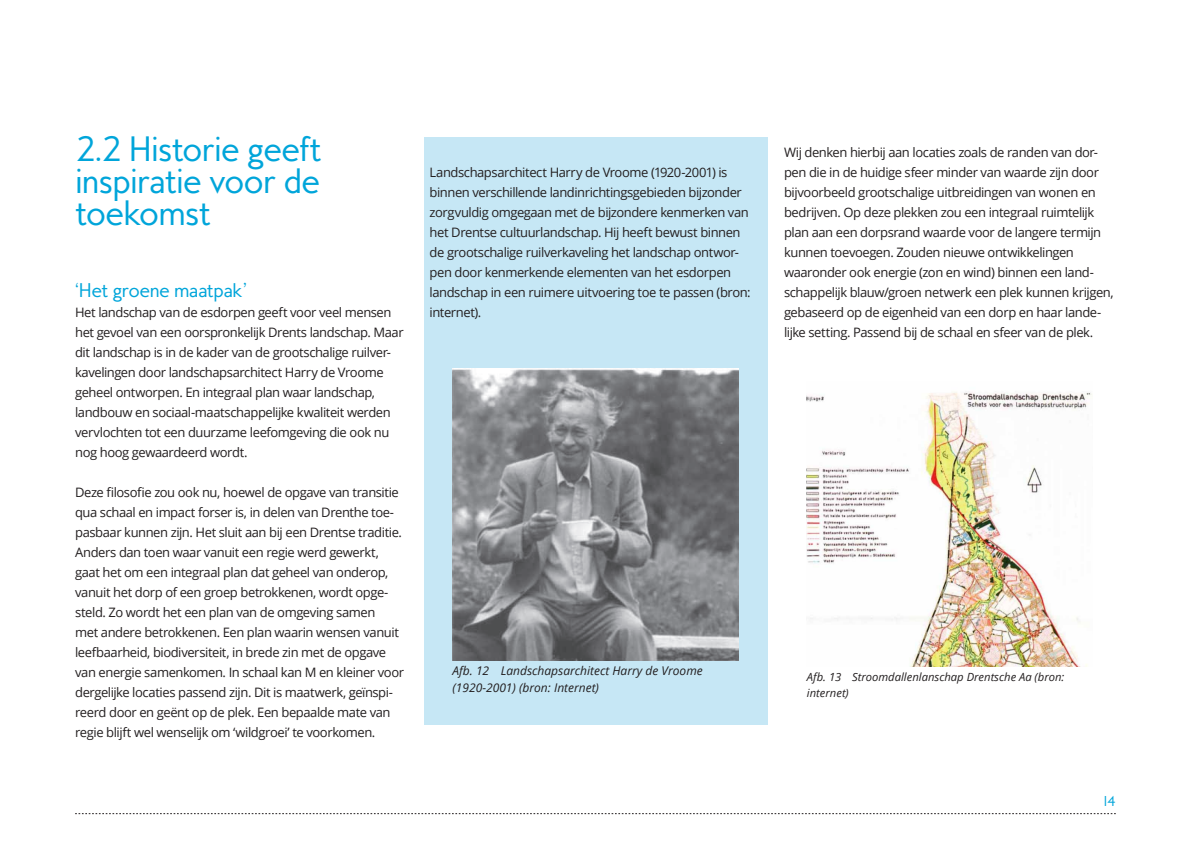
<style>
.page{position:relative;width:1191px;height:842px;background:#fff}
.page>*{position:absolute;margin:0;border:0;box-sizing:border-box;transform-origin:0 0}
.Kop_2{font:32px/32px "MB Empire";letter-spacing:-.035em;color:#00a5da;text-align:justify}
.Broodtekst{font:18px "MB Empire";letter-spacing:-.035em;color:#00a5da}
.Broodtekst-2{font:13px/20px "Open Sans";letter-spacing:-.035em;color:#231f20}
.t1{font:13px "MB Empire";color:#00a5da}
.t2{font:italic 12px/17px "Open Sans";color:#231f20}
.t3{font:italic 11.2px/15.9px "Open Sans";color:#231f20}
</style>
<div class="page">
<svg style="left:75px;top:813px;width:1040px;height:1px"></svg>
<div style="left:424px;top:137px;width:343px;height:587px;background:#c6e7f5"></div>
<img style="left:807px;top:392px;width:285px;height:275px">
<img style="left:452px;top:369px;width:286px;height:291px">
<p class="Kop_2" style="left:75px;top:133px;width:248px">2.2 Historie geeft inspiratie voor de toekomst</p>
<p class="Broodtekst" style="left:75px;top:278px;width:173px">‘Het groene maatpak’</p>
<p class="Broodtekst-2" style="left:75px;top:302px;width:330px">Het landschap van de esdorpen geeft voor veel mensen het gevoel van een oorspronkelijk Drents landschap. Maar dit landschap is in de kader van de grootschalige ruilver&shy;kavelingen door landschapsarchitect Harry de Vroome geheel ontworpen. En integraal plan waar landschap, landbouw en sociaal-maatschappelijke kwaliteit werden vervlochten tot een duurzame leefomgeving die ook nu nog hoog gewaardeerd wordt.</p>
<p class="Broodtekst-2" style="left:75px;top:482px;width:330px">Deze filosofie zou ook nu, hoewel de opgave van transitie qua schaal en impact forser is, in delen van Drenthe toe&shy;pasbaar kunnen zijn. Het sluit aan bij een Drentse traditie.<br>Anders dan toen waar vanuit een regie werd gewerkt, gaat het om een integraal plan dat geheel van onderop, vanuit het dorp of een groep betrokkenen, wordt opge&shy;steld. Zo wordt het een plan van de omgeving samen<br>met andere betrokkenen. Een plan waarin wensen vanuit leefbaarheid, biodiversiteit, in brede zin met de opgave van energie samenkomen. In schaal kan M en kleiner voor dergelijke locaties passend zijn. Dit is maatwerk, geïnspi&shy;reerd door en geënt op de plek. Een bepaalde mate van regie blijft wel wenselijk om ‘wildgroei’ te voorkomen.</p>
<p class="Broodtekst-2" style="left:429px;top:162px;width:322px">Landschapsarchitect Harry de Vroome (1920-2001) is binnen verschillende landinrichtingsgebieden bijzonder zorgvuldig omgegaan met de bijzondere kenmerken van het Drentse cultuurlandschap. Hij heeft bewust binnen de grootschalige ruilverkaveling het landschap ontwor&shy;pen door kenmerkende elementen van het esdorpen landschap in een ruimere uitvoering toe te passen (bron: internet).</p>
<p class="t2" style="left:452px;top:662px;width:252px">Afb. 12 Landschapsarchitect Harry de Vroome (1920-2001) (bron: Internet)</p>
<p class="Broodtekst-2" style="left:784px;top:142px;width:331px">Wij denken hierbij aan locaties zoals de randen van dor&shy;pen die in de huidige sfeer minder van waarde zijn door bijvoorbeeld grootschalige uitbreidingen van wonen en bedrijven. Op deze plekken zou een integraal ruimtelijk plan aan een dorpsrand waarde voor de langere termijn kunnen toevoegen. Zouden nieuwe ontwikkelingen waaronder ook energie (zon en wind) binnen een land&shy;schappelijk blauw/groen netwerk een plek kunnen krijgen, gebaseerd op de eigenheid van een dorp en haar lande&shy;lijke setting. Passend bij de schaal en sfeer van de plek.</p>
<p class="t3" style="left:807px;top:668px;width:259px">Afb. 13 Stroomdallenlanschap Drentsche Aa (bron: internet)</p>
<p class="t1" style="left:1104px;top:792px;width:13px">14</p>
</div>
